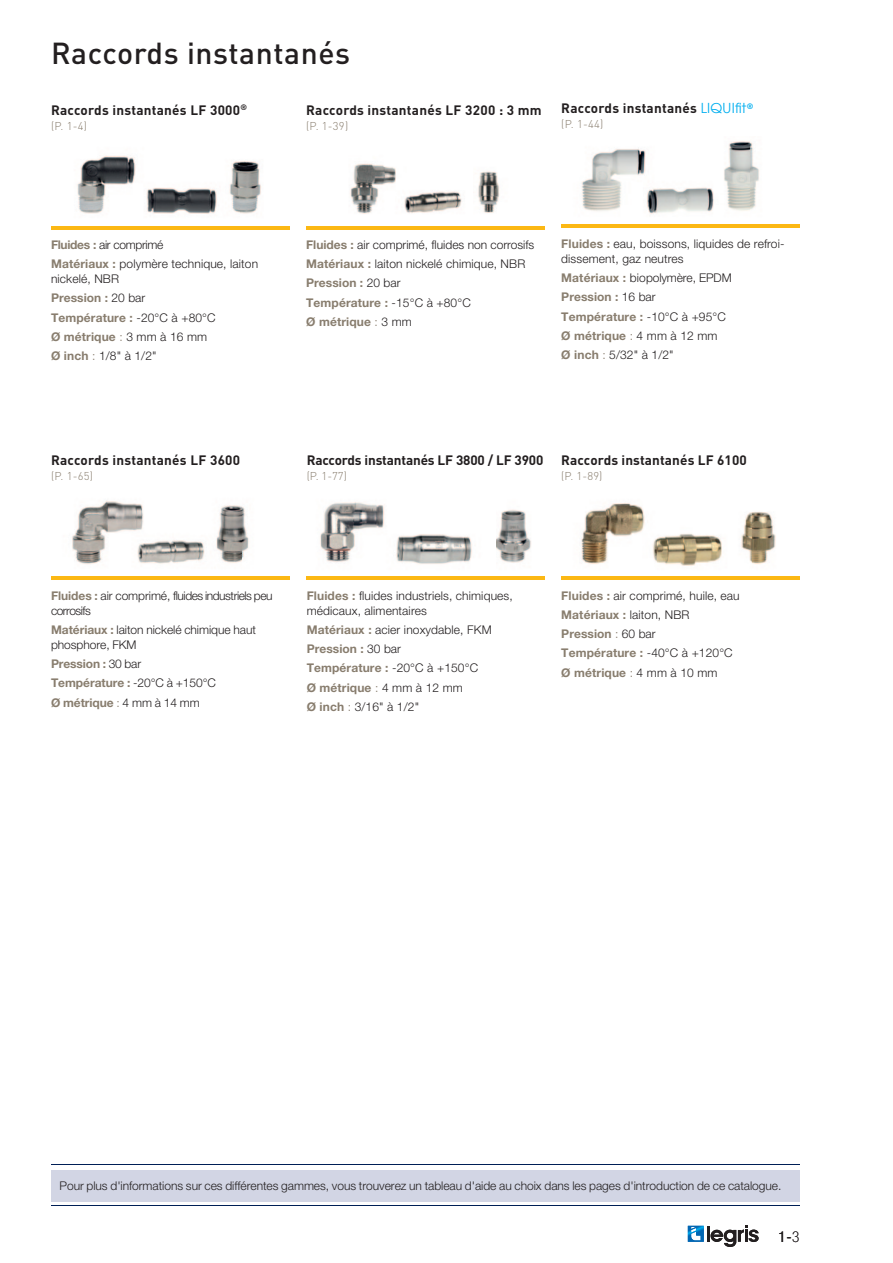
<style>
.page{position:relative;width:893px;height:1263px;background:#fff}
.page>*{position:absolute;margin:0;border:0;box-sizing:border-box;transform-origin:0 0}
.t1{font:500 30px "DINOT";letter-spacing:.02em;color:#231f20}
.t2{font:condensed 15px "Helvetica Neue LT Std";color:#231f20}
.t3{font:700 13.5px "DINOT";letter-spacing:.015em;color:#231f20}
.t4{font:700 13.5px "DINOT";letter-spacing:-.01em;color:#231f20}
.t5{font:300 12px/19.2px "Helvetica Neue LT Std";color:#231f20}
.t6{font:700 12px/19.2px "Helvetica Neue LT Std";letter-spacing:-.005em;color:#887d6e}
.t7{font:300 12px/15px "Helvetica Neue LT Std";letter-spacing:-.04em;color:#231f20}
.t8{font:300 11.25px "DINOT";letter-spacing:.02em;color:#887d6e}
.s1{font-family:"Avant Garde";font-weight:400;color:#00aeef}
.s2{font-weight:700;color:#887d6e}
.s3{color:#887d6e}
.s4{font-weight:300;color:#231f20}
.s5{font-weight:300}
.s6{font-weight:100}
</style>
<div class="page">
<svg style="left:688px;top:1226px;width:16px;height:16px"></svg>
<hr style="left:707px;top:1226px;width:3px;height:16px;background:#231f20">
<svg style="left:711px;top:1225px;width:48px;height:22px"></svg>
<img style="left:350px;top:163px;width:150px;height:51px">
<img style="left:562px;top:503px;width:238px;height:75px">
<img style="left:52px;top:500px;width:238px;height:77px">
<img style="left:77px;top:155px;width:184px;height:59px">
<img style="left:563px;top:141px;width:235px;height:84px">
<img style="left:306px;top:502px;width:238px;height:76px">
<hr style="left:51px;top:226px;width:238px;height:3px;background:#fcb814">
<hr style="left:51px;top:577px;width:238px;height:3px;background:#fcb814">
<hr style="left:561px;top:225px;width:238px;height:3px;background:#fcb814">
<hr style="left:561px;top:577px;width:238px;height:3px;background:#fcb814">
<hr style="left:306px;top:226px;width:238px;height:3px;background:#fcb814">
<hr style="left:307px;top:577px;width:238px;height:3px;background:#fcb814">
<div style="left:51px;top:1170px;width:748px;height:31px;background:#d2d5e4"></div>
<hr style="left:51px;top:1164px;width:749px;height:1px;background:#001f56">
<hr style="left:51px;top:1205px;width:748px;height:1px;background:#001f56">
<h1 class="t1" style="left:51px;top:32px;width:301px">Raccords instantanés</h1>
<p class="t3" style="left:51px;top:100px;width:198px">Raccords instantanés LF 3000<sup>®</sup></p>
<p class="t8" style="left:51px;top:118px;width:38px">(P. 1-4)</p>
<p class="t3" style="left:306px;top:100px;width:237px">Raccords instantanés LF 3200 : 3 mm</p>
<p class="t8" style="left:306px;top:118px;width:44px">(P. 1-39)</p>
<p class="t3" style="left:561px;top:99px;width:193px">Raccords instantanés <span class="s1">LIQUIfit</span><sup>®</sup></p>
<p class="t8" style="left:561px;top:117px;width:44px">(P. 1-44)</p>
<p class="t5" style="left:51px;top:235px;width:209px"><span class="s2">Fluides :</span> air comprimé<br><span class="s2">Matériaux :</span> polymère technique, laiton</p>
<p class="t5" style="left:51px;top:269px;width:166px">nickelé, NBR<br><span class="s2">Pression :</span> 20 bar<br><span class="s2">Température :</span> -20°C à +80°C<br><span class="s2">Ø métrique</span> <span class="s3">:</span> 3 mm à 16 mm<br><span class="s2">Ø inch</span> <span class="s3">:</span> 1/8" à 1/2"</p>
<p class="t3" style="left:51px;top:451px;width:191px">Raccords instantanés LF 3600</p>
<p class="t8" style="left:51px;top:469px;width:44px">(P. 1-65)</p>
<p class="t5" style="left:306px;top:235px;width:230px"><span class="s2">Fluides :</span> air comprimé, fluides non corrosifs<br><span class="s2">Matériaux :</span> laiton nickelé chimique, NBR<br><span class="s2">Pression :</span> 20 bar<br><span class="s2">Température :</span> -15°C à +80°C<br><span class="s2">Ø métrique</span> <span class="s3">:</span> 3 mm</p>
<p class="t5" style="left:561px;top:236px;width:225px;line-height:15px"><span class="s2">Fluides :</span> eau, boissons, liquides de refroi&shy;dissement, gaz neutres</p>
<p class="t5" style="left:561px;top:268px;width:172px"><span class="s2">Matériaux :</span> biopolymère, EPDM<br><span class="s2">Pression :</span> 16 bar<br><span class="s2">Température :</span> -10°C à +95°C<br><span class="s2">Ø métrique</span> <span class="s3">:</span> 4 mm à 12 mm<br><span class="s2">Ø inch</span> <span class="s3">:</span> 5/32" à 1/2"</p>
<p class="t4" style="left:307px;top:451px;width:238px">Raccords instantanés LF 3800 / LF 3900</p>
<p class="t8" style="left:307px;top:469px;width:42px">(P. 1-77)</p>
<p class="t3" style="left:561px;top:451px;width:187px">Raccords instantanés LF 6100</p>
<p class="t8" style="left:561px;top:469px;width:43px">(P. 1-89)</p>
<p class="t7" style="left:51px;top:588px;width:223px"><span class="s2">Fluides :</span> air comprimé, fluides industriels peu corrosifs</p>
<p class="t5" style="left:51px;top:622px;width:206px;line-height:15px"><span class="s2">Matériaux :</span> laiton nickelé chimique haut phosphore, FKM</p>
<p class="t6" style="left:51px;top:654px;width:166px">Pression : <span class="s4">30 bar<br></span>Température : <span class="s4">-20°C à +150°C<br></span>Ø métrique <span class="s5">:</span> <span class="s4">4 mm à 14 mm</span></p>
<p class="t5" style="left:307px;top:588px;width:208px;line-height:15px"><span class="s2">Fluides :</span> fluides industriels, chimiques, médicaux, alimentaires</p>
<p class="t5" style="left:307px;top:620px;width:186px"><span class="s2">Matériaux :</span> acier inoxydable, FKM<br><span class="s2">Pression :</span> 30 bar<br><span class="s2">Température :</span> -20°C à +150°C<br><span class="s2">Ø métrique</span> <span class="s3">:</span> 4 mm à 12 mm<br><span class="s2">Ø inch</span> <span class="s3">:</span> 3/16" à 1/2"</p>
<p class="t5" style="left:561px;top:585px;width:180px"><span class="s2">Fluides :</span> air comprimé, huile, eau<br><span class="s2">Matériaux :</span> laiton, NBR<br><span class="s2">Pression</span> <span class="s3">:</span> 60 bar<br><span class="s2">Température :</span> -40°C à +120°C<br><span class="s2">Ø métrique</span> <span class="s3">:</span> 4 mm à 10 mm</p>
<p class="t5" style="left:60px;top:1176px;width:723px">Pour plus d'informations sur ces différentes gammes, vous trouverez un tableau d'aide au choix dans les pages d'introduction de ce catalogue.</p>
<p class="t2" style="left:779px;top:1228px;width:22px">1-<span class="s6">3</span></p>
</div>
